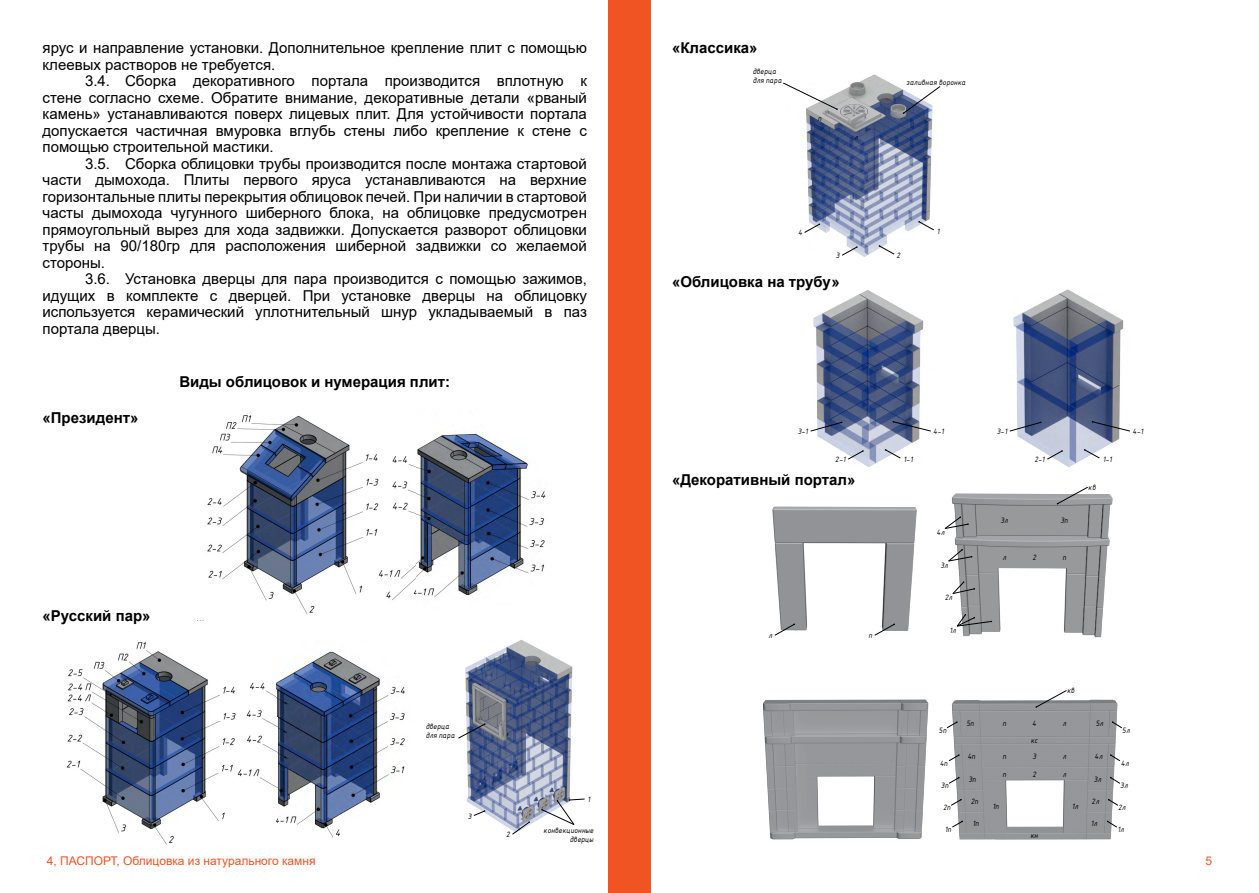
<style>
.page{position:relative;width:1259px;height:893px;background:#fff}
.page>*{position:absolute;margin:0;border:0;box-sizing:border-box;transform-origin:0 0}
.t1{font:15px/16.5px "Arial";color:#000;text-align:justify}
.t2{font:700 15px "Arial";color:#000}
.t3{font:12px "Arial";color:#f15423}
.t4{font:italic 7.5px/9px "GOST Common";color:#000}
</style>
<div class="page">
<div style="left:608px;top:0;width:43px;height:893px;background:#f15423"></div>
<img style="left:66px;top:642px;width:339px;height:203px">
<img style="left:199px;top:415px;width:347px;height:206px">
<img style="left:465px;top:640px;width:120px;height:190px">
<svg style="left:458px;top:723px;width:27px;height:16px"></svg>
<svg style="left:473px;top:810px;width:12px;height:6px"></svg>
<svg style="left:512px;top:821px;width:18px;height:14px"></svg>
<svg style="left:541px;top:799px;width:44px;height:26px"></svg>
<img style="left:783px;top:74px;width:158px;height:183px">
<img style="left:813px;top:290px;width:118px;height:177px">
<img style="left:1013px;top:289px;width:117px;height:178px">
<img style="left:772px;top:506px;width:145px;height:125px">
<img style="left:952px;top:486px;width:161px;height:152px">
<img style="left:762px;top:699px;width:360px;height:141px">
<svg style="left:783px;top:83px;width:55px;height:27px"></svg>
<svg style="left:902px;top:86px;width:38px;height:28px"></svg>
<svg style="left:804px;top:224px;width:16px;height:9px"></svg>
<svg style="left:841px;top:246px;width:16px;height:10px"></svg>
<svg style="left:878px;top:245px;width:16px;height:10px"></svg>
<svg style="left:918px;top:221px;width:16px;height:9px"></svg>
<svg style="left:774px;top:623px;width:21px;height:13px"></svg>
<svg style="left:874px;top:623px;width:21px;height:13px"></svg>
<svg style="left:1056px;top:487px;width:32px;height:17px"></svg>
<svg style="left:944px;top:516px;width:24px;height:13px"></svg>
<svg style="left:948px;top:549px;width:24px;height:13px"></svg>
<svg style="left:952px;top:581px;width:23px;height:13px"></svg>
<svg style="left:956px;top:614px;width:36px;height:13px"></svg>
<svg style="left:952px;top:821px;width:11px;height:7px"></svg>
<svg style="left:950px;top:799px;width:11px;height:7px"></svg>
<svg style="left:948px;top:777px;width:11px;height:7px"></svg>
<svg style="left:948px;top:754px;width:11px;height:7px"></svg>
<svg style="left:946px;top:721px;width:11px;height:7px"></svg>
<svg style="left:1106px;top:821px;width:11px;height:7px"></svg>
<svg style="left:1108px;top:799px;width:10px;height:7px"></svg>
<svg style="left:1110px;top:777px;width:10px;height:7px"></svg>
<svg style="left:1110px;top:754px;width:10px;height:7px"></svg>
<svg style="left:1111px;top:721px;width:11px;height:7px"></svg>
<svg style="left:1035px;top:690px;width:32px;height:18px"></svg>
<svg style="left:810px;top:422px;width:32px;height:10px"></svg>
<svg style="left:847px;top:450px;width:16px;height:10px"></svg>
<svg style="left:885px;top:449px;width:16px;height:10px"></svg>
<svg style="left:892px;top:421px;width:39px;height:10px"></svg>
<svg style="left:1009px;top:422px;width:32px;height:10px"></svg>
<svg style="left:1047px;top:450px;width:16px;height:10px"></svg>
<svg style="left:1084px;top:449px;width:16px;height:10px"></svg>
<svg style="left:1091px;top:421px;width:39px;height:10px"></svg>
<p class="t1" style="left:43px;top:40px;width:546px">ярус и направление установки. Дополнительное крепление плит с помощью клеевых растворов не требуется.</p>
<p class="t1" style="left:43px;top:73px;width:546px;text-indent:43px">3.4. Сборка декоративного портала производится вплотную к стене согласно схеме. Обратите внимание, декоративные детали «рваный камень» устанавливаются поверх лицевых плит. Для устойчивости портала допускается частичная вмуровка вглубь стены либо крепление к стене с помощью строительной мастики.</p>
<p class="t1" style="left:43px;top:155px;width:546px;text-indent:43px">3.5. Сборка облицовки трубы производится после монтажа стартовой части дымохода. Плиты первого яруса устанавливаются на верхние горизонтальные плиты перекрытия облицовок печей. При наличии в стартовой часты дымохода чугунного шиберного блока, на облицовке предусмотрен прямоугольный вырез для хода задвижки. Допускается разворот облицовки трубы на 90/180гр для расположения шиберной задвижки со желаемой стороны.</p>
<p class="t1" style="left:43px;top:271px;width:546px;text-indent:43px">3.6. Установка дверцы для пара производится с помощью зажимов, идущих в комплекте с дверцей. При установке дверцы на облицовку используется керамический уплотнительный шнур укладываемый в паз портала дверцы.</p>
<p class="t2" style="left:179px;top:371px;width:272px">Виды облицовок и нумерация плит:</p>
<p class="t2" style="left:43px;top:407px;width:97px">«Президент»</p>
<p class="t2" style="left:43px;top:605px;width:110px">«Русский пар»</p>
<p class="t4" style="left:426px;top:722px;width:32px">дверца для пара</p>
<p class="t4" style="left:468px;top:812px;width:6px">3</p>
<p class="t4" style="left:506px;top:830px;width:6px">2</p>
<p class="t4" style="left:587px;top:794px;width:5px">1</p>
<p class="t4" style="left:543px;top:825px;width:53px;text-align:right">конвекционные дверцы</p>
<p class="t2" style="left:672px;top:38px;width:87px">«Классика»</p>
<p class="t4" style="left:753px;top:66px;width:32px">дверца для пара</p>
<p class="t4" style="left:818px;top:113px;width:7px">п</p>
<p class="t4" style="left:854px;top:133px;width:7px">л</p>
<p class="t4" style="left:906px;top:78px;width:63px">заливная воронка</p>
<p class="t4" style="left:798px;top:228px;width:7px">4</p>
<p class="t4" style="left:836px;top:251px;width:6px">3</p>
<p class="t4" style="left:896px;top:251px;width:6px">2</p>
<p class="t4" style="left:936px;top:227px;width:5px">1</p>
<p class="t2" style="left:672px;top:272px;width:169px">«Облицовка на трубу»</p>
<p class="t4" style="left:797px;top:427px;width:13px">3-1</p>
<p class="t4" style="left:1132px;top:427px;width:13px">4-1</p>
<p class="t4" style="left:1034px;top:455px;width:13px">2-1</p>
<p class="t4" style="left:1102px;top:455px;width:12px">1-1</p>
<p class="t4" style="left:933px;top:427px;width:13px">4-1</p>
<p class="t4" style="left:996px;top:427px;width:13px">3-1</p>
<p class="t4" style="left:835px;top:455px;width:13px">2-1</p>
<p class="t4" style="left:903px;top:455px;width:12px">1-1</p>
<p class="t2" style="left:672px;top:470px;width:185px">«Декоративный портал»</p>
<p class="t4" style="left:768px;top:631px;width:7px">л</p>
<p class="t4" style="left:868px;top:631px;width:7px">п</p>
<p class="t4" style="left:936px;top:528px;width:11px">4л</p>
<p class="t4" style="left:940px;top:560px;width:11px">3л</p>
<p class="t4" style="left:944px;top:593px;width:11px">2л</p>
<p class="t4" style="left:949px;top:625px;width:10px">1л</p>
<p class="t4" style="left:1000px;top:515px;width:11px">3л</p>
<p class="t4" style="left:1002px;top:552px;width:7px">л</p>
<p class="t4" style="left:1032px;top:553px;width:6px">2</p>
<p class="t4" style="left:1062px;top:552px;width:7px">п</p>
<p class="t4" style="left:1060px;top:515px;width:11px">3п</p>
<p class="t4" style="left:1088px;top:482px;width:11px">кв</p>
<p class="t4" style="left:939px;top:725px;width:11px">5п</p>
<p class="t4" style="left:939px;top:758px;width:11px">4п</p>
<p class="t4" style="left:941px;top:781px;width:11px">3п</p>
<p class="t4" style="left:943px;top:803px;width:11px">2п</p>
<p class="t4" style="left:944px;top:824px;width:10px">1п</p>
<p class="t4" style="left:966px;top:719px;width:11px">5п</p>
<p class="t4" style="left:967px;top:752px;width:11px">4п</p>
<p class="t4" style="left:968px;top:775px;width:11px">3п</p>
<p class="t4" style="left:970px;top:796px;width:11px">2п</p>
<p class="t4" style="left:972px;top:818px;width:10px">1п</p>
<p class="t4" style="left:1067px;top:686px;width:11px">кв</p>
<p class="t4" style="left:1002px;top:719px;width:7px">п</p>
<p class="t4" style="left:1032px;top:719px;width:7px">4</p>
<p class="t4" style="left:1062px;top:719px;width:7px">л</p>
<p class="t4" style="left:1030px;top:735px;width:10px">кс</p>
<p class="t4" style="left:1002px;top:752px;width:7px">п</p>
<p class="t4" style="left:1032px;top:752px;width:6px">3</p>
<p class="t4" style="left:1062px;top:752px;width:7px">л</p>
<p class="t4" style="left:1002px;top:769px;width:7px">п</p>
<p class="t4" style="left:1032px;top:770px;width:6px">2</p>
<p class="t4" style="left:1062px;top:769px;width:7px">л</p>
<p class="t4" style="left:992px;top:802px;width:10px">1п</p>
<p class="t4" style="left:1071px;top:802px;width:10px">1л</p>
<p class="t4" style="left:1030px;top:830px;width:11px">кн</p>
<p class="t4" style="left:1095px;top:719px;width:11px">5л</p>
<p class="t4" style="left:1094px;top:752px;width:11px">4л</p>
<p class="t4" style="left:1093px;top:775px;width:11px">3л</p>
<p class="t4" style="left:1091px;top:796px;width:11px">2л</p>
<p class="t4" style="left:1091px;top:818px;width:10px">1л</p>
<p class="t4" style="left:1122px;top:725px;width:11px">5л</p>
<p class="t4" style="left:1121px;top:758px;width:11px">4л</p>
<p class="t4" style="left:1120px;top:781px;width:11px">3л</p>
<p class="t4" style="left:1118px;top:803px;width:11px">2л</p>
<p class="t4" style="left:1117px;top:824px;width:10px">1л</p>
<p class="t3" style="left:47px;top:852px;width:270px">4, ПАСПОРТ, Облицовка из натурального камня</p>
<p class="t3" style="left:1205px;top:854px;width:8px">5</p>
</div>
